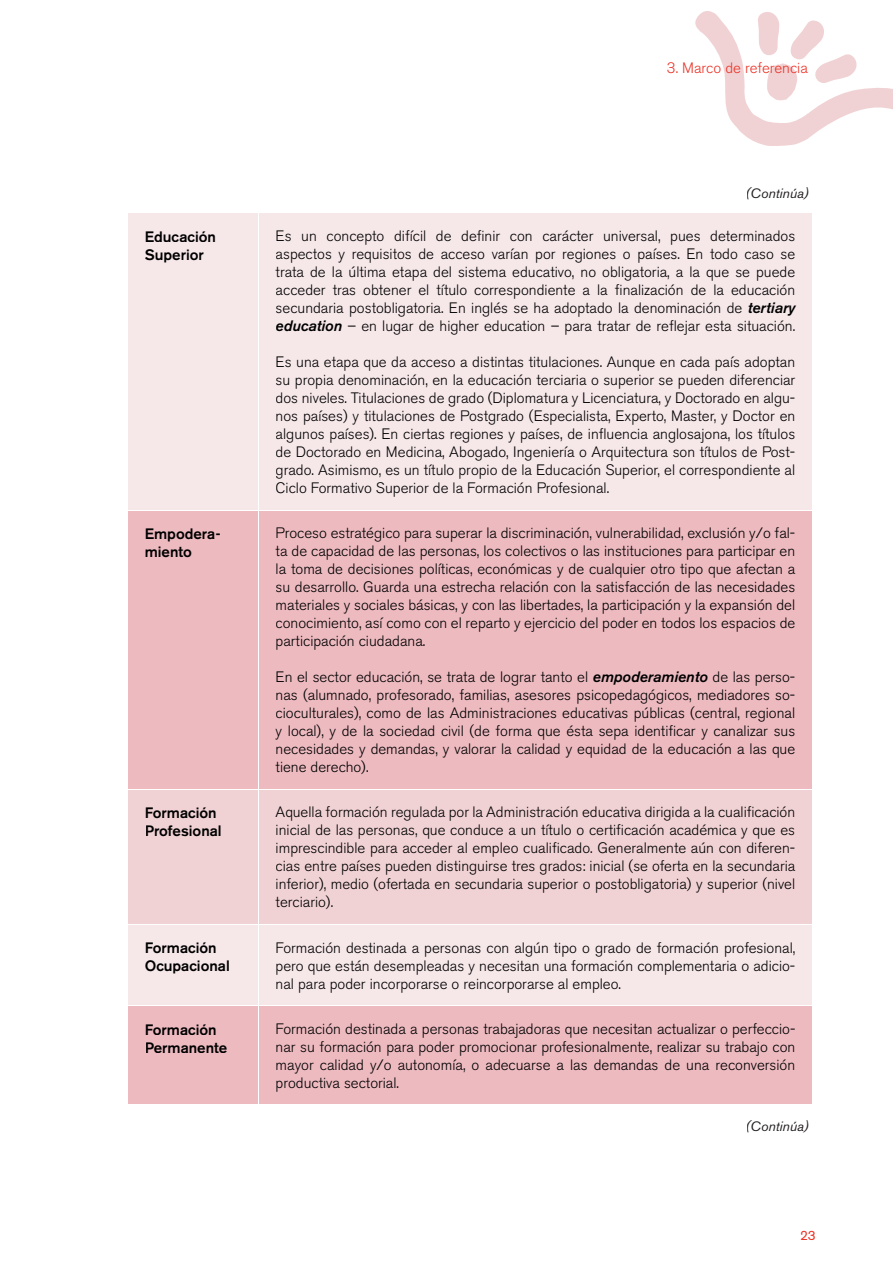
<style>
.page{position:relative;width:893px;height:1263px;background:#fff}
.page>*{position:absolute;margin:0;border:0;box-sizing:border-box;transform-origin:0 0}
.t1{font:300 15px/18px "Akzidenz Grotesk BE";color:#000;text-align:justify}
.t2{font:500 15px/18px "Akzidenz Grotesk BE";color:#000}
.t3{font:300 15px "Akzidenz Grotesk BE";color:#ea3529}
.t4{font:italic 13.5px "Akzidenz Grotesk BE";color:#231f20}
.t5{font:13.5px "Akzidenz Grotesk BE";color:#ea3529}
.s1{font-weight:500;font-style:italic}
</style>
<div class="page">
<svg style="left:695px;top:11px;width:198px;height:135px"></svg>
<div style="left:129px;top:214px;width:683px;height:296px;background:#f6e7e9"></div>
<svg style="left:129px;top:511px;width:683px;height:593px;background:#eec2c7"></svg>
<div style="left:129px;top:790px;width:683px;height:134px;background:#f1d2d4"></div>
<hr style="left:258px;top:213px;width:1px;height:297px;background:#fff">
<hr style="left:258px;top:510px;width:1px;height:279px;background:#fff">
<hr style="left:128px;top:789px;width:131px;height:1px;background:#fff">
<hr style="left:259px;top:789px;width:553px;height:1px;background:#fff">
<hr style="left:258px;top:789px;width:1px;height:135px;background:#fff">
<hr style="left:128px;top:924px;width:131px;height:1px;background:#fff">
<hr style="left:259px;top:924px;width:553px;height:1px;background:#fff">
<hr style="left:258px;top:925px;width:1px;height:80px;background:#fff">
<hr style="left:128px;top:1005px;width:131px;height:1px;background:#fff">
<hr style="left:259px;top:1005px;width:553px;height:1px;background:#fff">
<hr style="left:258px;top:1006px;width:1px;height:98px;background:#fff">
<div style="left:146px;top:231px;width:70px;height:11px;background:#f6e7e9"></div>
<div style="left:145px;top:249px;width:59px;height:13px;background:#f6e7e9"></div>
<div style="left:277px;top:230px;width:518px;height:15px;background:#f6e7e9"></div>
<div style="left:276px;top:248px;width:404px;height:15px;background:#f6e7e9"></div>
<div style="left:688px;top:248px;width:107px;height:11px;background:#f6e7e9"></div>
<div style="left:276px;top:266px;width:519px;height:15px;background:#f6e7e9"></div>
<div style="left:276px;top:284px;width:519px;height:15px;background:#f6e7e9"></div>
<div style="left:276px;top:302px;width:466px;height:15px;background:#f6e7e9"></div>
<div style="left:749px;top:302px;width:47px;height:14px;background:#f6e7e9"></div>
<div style="left:276px;top:320px;width:66px;height:11px;background:#f6e7e9"></div>
<div style="left:342px;top:320px;width:453px;height:15px;background:#f6e7e9"></div>
<div style="left:277px;top:356px;width:518px;height:15px;background:#f6e7e9"></div>
<div style="left:276px;top:374px;width:519px;height:15px;background:#f6e7e9"></div>
<div style="left:276px;top:391px;width:519px;height:16px;background:#f6e7e9"></div>
<div style="left:277px;top:409px;width:518px;height:16px;background:#f6e7e9"></div>
<div style="left:276px;top:427px;width:519px;height:16px;background:#f6e7e9"></div>
<div style="left:276px;top:446px;width:519px;height:15px;background:#f6e7e9"></div>
<div style="left:276px;top:464px;width:519px;height:15px;background:#f6e7e9"></div>
<div style="left:276px;top:482px;width:333px;height:15px;background:#f6e7e9"></div>
<div style="left:146px;top:528px;width:74px;height:13px;background:#edbac0"></div>
<div style="left:146px;top:546px;width:45px;height:11px;background:#edbac0"></div>
<div style="left:277px;top:527px;width:518px;height:15px;background:#edbac0"></div>
<div style="left:276px;top:546px;width:519px;height:14px;background:#edbac0"></div>
<div style="left:277px;top:563px;width:518px;height:15px;background:#edbac0"></div>
<div style="left:276px;top:581px;width:519px;height:11px;background:#edbac0"></div>
<div style="left:277px;top:600px;width:518px;height:14px;background:#edbac0"></div>
<div style="left:276px;top:618px;width:519px;height:14px;background:#edbac0"></div>
<div style="left:277px;top:636px;width:148px;height:14px;background:#edbac0"></div>
<div style="left:277px;top:672px;width:311px;height:14px;background:#edbac0"></div>
<div style="left:594px;top:672px;width:114px;height:13px;background:#edbac0"></div>
<div style="left:708px;top:672px;width:87px;height:14px;background:#edbac0"></div>
<div style="left:277px;top:688px;width:518px;height:16px;background:#edbac0"></div>
<div style="left:276px;top:706px;width:519px;height:16px;background:#edbac0"></div>
<div style="left:276px;top:724px;width:519px;height:16px;background:#edbac0"></div>
<div style="left:277px;top:744px;width:518px;height:14px;background:#edbac0"></div>
<div style="left:276px;top:760px;width:92px;height:14px;background:#edbac0"></div>
<div style="left:146px;top:807px;width:71px;height:11px;background:#f1d2d4"></div>
<div style="left:146px;top:825px;width:75px;height:11px;background:#f1d2d4"></div>
<div style="left:276px;top:807px;width:519px;height:14px;background:#f1d2d4"></div>
<div style="left:277px;top:825px;width:518px;height:14px;background:#f1d2d4"></div>
<div style="left:277px;top:842px;width:518px;height:15px;background:#f1d2d4"></div>
<div style="left:276px;top:859px;width:519px;height:16px;background:#f1d2d4"></div>
<div style="left:277px;top:877px;width:518px;height:16px;background:#f1d2d4"></div>
<div style="left:276px;top:895px;width:56px;height:15px;background:#f1d2d4"></div>
<div style="left:146px;top:943px;width:71px;height:10px;background:#f6e7e9"></div>
<div style="left:145px;top:960px;width:84px;height:14px;background:#f6e7e9"></div>
<div style="left:277px;top:942px;width:518px;height:14px;background:#f6e7e9"></div>
<div style="left:277px;top:960px;width:518px;height:14px;background:#f6e7e9"></div>
<div style="left:277px;top:978px;width:343px;height:14px;background:#f6e7e9"></div>
<div style="left:146px;top:1024px;width:71px;height:11px;background:#edbac0"></div>
<div style="left:146px;top:1042px;width:81px;height:11px;background:#edbac0"></div>
<div style="left:277px;top:1023px;width:518px;height:14px;background:#edbac0"></div>
<div style="left:277px;top:1041px;width:518px;height:15px;background:#edbac0"></div>
<div style="left:277px;top:1059px;width:518px;height:14px;background:#edbac0"></div>
<div style="left:277px;top:1077px;width:121px;height:14px;background:#edbac0"></div>
<p class="t3" style="left:667px;top:60px;width:142px">3. Marco de referencia</p>
<p class="t4" style="left:745px;top:185px;width:65px">(Continúa)</p>
<p class="t2" style="left:145px;top:227px;width:73px">Educación<br>Superior</p>
<p class="t1" style="left:276px;top:227px;width:521px">Es un concepto difícil de definir con carácter universal, pues determinados aspectos y requisitos de acceso varían por regiones o países. En todo caso se trata de la última etapa del sistema educativo, no obligatoria, a la que se puede acceder tras obtener el título correspondiente a la finalización de la educación secundaria postobligatoria. En inglés se ha adoptado la denominación de <span class="s1">tertiary education</span> – en lugar de higher education – para tratar de reflejar esta situación.</p>
<p class="t1" style="left:276px;top:353px;width:521px">Es una etapa que da acceso a distintas titulaciones. Aunque en cada país adoptan su propia denominación, en la educación terciaria o superior se pueden diferenciar dos niveles. Titulaciones de grado (Diplomatura y Licenciatura, y Doctorado en algu&shy;nos países) y titulaciones de Postgrado (Especialista, Experto, Master, y Doctor en algunos países). En ciertas regiones y países, de influencia anglosajona, los títulos de Doctorado en Medicina, Abogado, Ingeniería o Arquitectura son títulos de Post&shy;grado. Asimismo, es un título propio de la Educación Superior, el correspondiente al Ciclo Formativo Superior de la Formación Profesional.</p>
<p class="t2" style="left:145px;top:525px;width:77px">Empodera&shy;miento</p>
<p class="t1" style="left:276px;top:524px;width:521px">Proceso estratégico para superar la discriminación, vulnerabilidad, exclusión y/o fal&shy;ta de capacidad de las personas, los colectivos o las instituciones para participar en la toma de decisiones políticas, económicas y de cualquier otro tipo que afectan a su desarrollo. Guarda una estrecha relación con la satisfacción de las necesidades materiales y sociales básicas, y con las libertades, la participación y la expansión del conocimiento, así como con el reparto y ejercicio del poder en todos los espacios de participación ciudadana.</p>
<p class="t1" style="left:276px;top:668px;width:521px">En el sector educación, se trata de lograr tanto el <span class="s1">empoderamiento</span> de las perso&shy;nas (alumnado, profesorado, familias, asesores psicopedagógicos, mediadores so&shy;cioculturales), como de las Administraciones educativas públicas (central, regional y local), y de la sociedad civil (de forma que ésta sepa identificar y canalizar sus necesidades y demandas, y valorar la calidad y equidad de la educación a las que tiene derecho).</p>
<p class="t2" style="left:145px;top:804px;width:78px">Formación<br>Profesional</p>
<p class="t1" style="left:276px;top:803px;width:521px">Aquella formación regulada por la Administración educativa dirigida a la cualificación inicial de las personas, que conduce a un título o certificación académica y que es imprescindible para acceder al empleo cualificado. Generalmente aún con diferen&shy;cias entre países pueden distinguirse tres grados: inicial (se oferta en la secundaria inferior), medio (ofertada en secundaria superior o postobligatoria) y superior (nivel terciario).</p>
<p class="t2" style="left:145px;top:939px;width:86px">Formación<br>Ocupacional</p>
<p class="t1" style="left:276px;top:939px;width:521px">Formación destinada a personas con algún tipo o grado de formación profesional, pero que están desempleadas y necesitan una formación complementaria o adicio&shy;nal para poder incorporarse o reincorporarse al empleo.</p>
<p class="t2" style="left:145px;top:1020px;width:84px">Formación<br>Permanente</p>
<p class="t1" style="left:276px;top:1020px;width:521px">Formación destinada a personas trabajadoras que necesitan actualizar o perfeccio&shy;nar su formación para poder promocionar profesionalmente, realizar su trabajo con mayor calidad y/o autonomía, o adecuarse a las demandas de una reconversión productiva sectorial.</p>
<p class="t4" style="left:745px;top:1118px;width:65px">(Continúa)</p>
<p class="t5" style="left:800px;top:1227px;width:17px">23</p>
</div>
